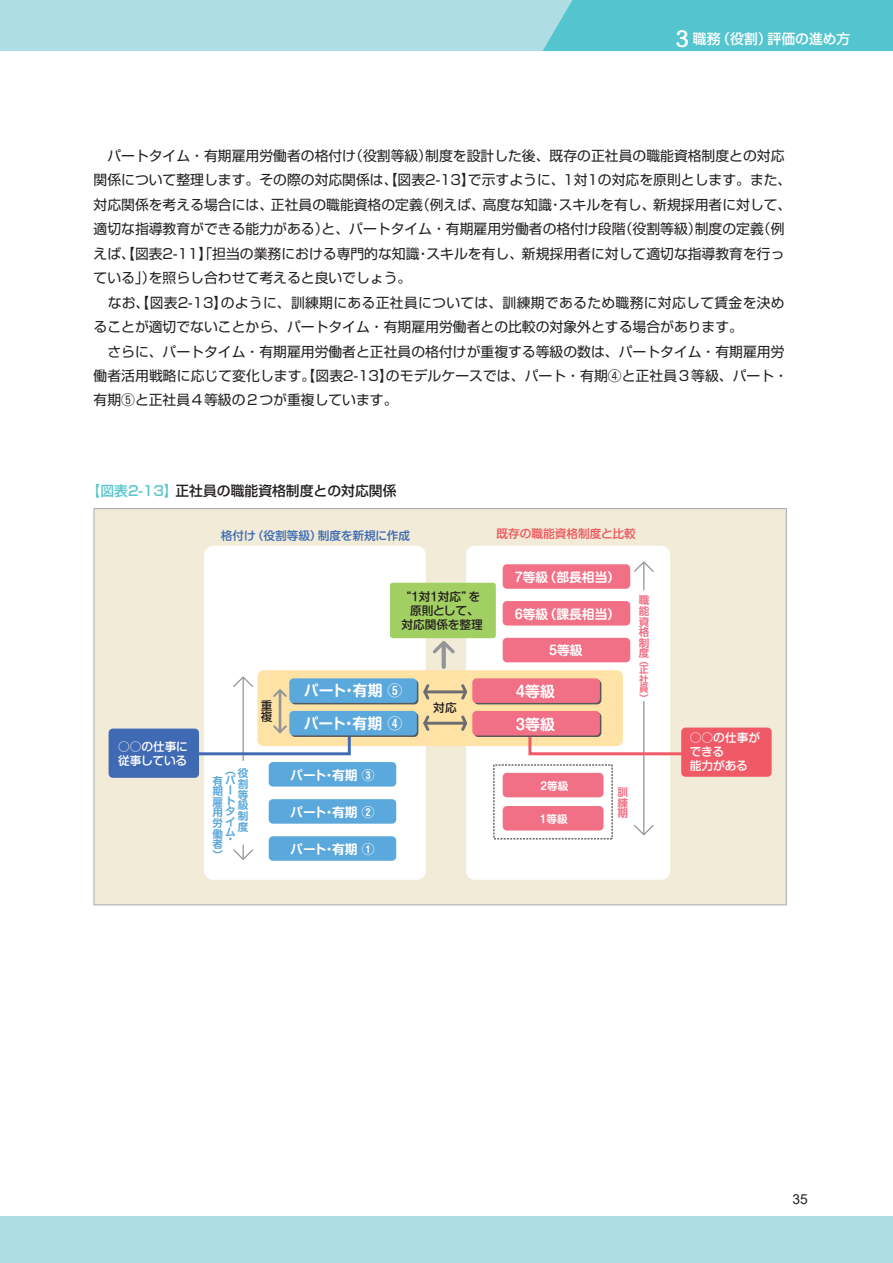
<style>
.page{position:relative;width:893px;height:1263px;background:#fff}
.page>*{position:absolute;margin:0;border:0;box-sizing:border-box;transform-origin:0 0}
.t1{font:700 14.85px "Shin M Go Pro De";color:#fff}
.t2{font:13.8px/24.5px "Shin Go Pro";color:#231f20}
.t3{font:500 13.8px "Shin Go Pro";color:#231f20}
.t4{font:500 13.8px "Shin Go Pro";color:#fff}
.t5{font:13.8px "Arial";color:#231f20}
.t6{font:700 12.75px "Shin M Go Pro De";color:#fff}
.t7{font:500 11.7px/14.1px "Shin M Go Pro";letter-spacing:-.005em;color:#fff}
.t8{font:500 11.7px/14.1px "Shin M Go Pro";color:#231f20;text-align:center}
.t9{font:500 11.7px "Shin M Go Pro";color:#3c6ab3}
.t10{font:500 11.7px "Shin M Go Pro";color:#f0575c}
.t11{font:700 10.65px/10.6px "Shin M Go Pro De";color:#5ba8dc;text-align:justify}
.t12{font:700 10.65px/10.6px "Shin M Go Pro De";color:#f17085;text-align:justify}
.t13{font:700 10.65px "Shin M Go Pro De";color:#fff}
.t14{font:700 9.6px/9.6px "Shin M Go Pro De";color:#f17085;text-align:justify}
.s1{font-family:"Koz Min Pr 6 N";font-weight:400;font-size:21.3px}
.s2{color:#54c5cf}
</style>
<div class="page">
<div style="left:0;top:0;width:893px;height:51px;background:#aedee4"></div>
<div style="left:543px;top:0;width:350px;height:51px;background:#54c5cf"></div>
<div style="left:0;top:1216px;width:893px;height:47px;background:#aedee4"></div>
<div style="left:94px;top:509px;width:692px;height:396px;background:#f1ebd8"></div>
<div style="left:204px;top:546px;width:222px;height:334px;background:#fff;border-radius:9px"></div>
<div style="left:466px;top:546px;width:204px;height:334px;background:#fff;border-radius:9px"></div>
<div style="left:257px;top:670px;width:366px;height:76px;background:#ffe2a5;border-radius:6px"></div>
<div style="left:390px;top:583px;width:106px;height:55px;background:#a2cf62;border-radius:3px"></div>
<hr style="left:442px;top:644px;width:4px;height:23px;background:#939598">
<svg style="left:430px;top:638px;width:28px;height:18px"></svg>
<div style="left:269px;top:762px;width:127px;height:24px;background:#5ba8dc;border-radius:4px"></div>
<div style="left:269px;top:799px;width:127px;height:25px;background:#5ba8dc;border-radius:4px"></div>
<div style="left:269px;top:836px;width:127px;height:25px;background:#5ba8dc;border-radius:4px"></div>
<div style="left:291px;top:680px;width:127px;height:24px;background:#57585a;border-radius:4px"></div>
<div style="left:289px;top:678px;width:128px;height:25px;background:#5ba8dc;border-radius:4px"></div>
<div style="left:503px;top:773px;width:100px;height:24px;background:#f17085;border-radius:4px"></div>
<div style="left:503px;top:806px;width:100px;height:24px;background:#f17085;border-radius:4px"></div>
<hr style="left:425px;top:690px;width:40px;height:3px;background:#6c6d70">
<svg style="left:459px;top:684px;width:9px;height:16px"></svg>
<svg style="left:423px;top:684px;width:9px;height:16px"></svg>
<hr style="left:425px;top:722px;width:40px;height:3px;background:#6c6d70">
<svg style="left:459px;top:715px;width:9px;height:16px"></svg>
<svg style="left:423px;top:715px;width:9px;height:16px"></svg>
<div style="left:503px;top:564px;width:127px;height:25px;background:#f17085;border-radius:4px"></div>
<div style="left:503px;top:601px;width:127px;height:24px;background:#f17085;border-radius:4px"></div>
<div style="left:503px;top:638px;width:127px;height:24px;background:#f17085;border-radius:4px"></div>
<div style="left:474px;top:680px;width:127px;height:24px;background:#57585a;border-radius:4px"></div>
<div style="left:472px;top:678px;width:128px;height:25px;background:#f17085;border-radius:4px"></div>
<svg style="left:634px;top:561px;width:20px;height:29px"></svg>
<hr style="left:643px;top:701px;width:1px;height:134px;background:#939598">
<svg style="left:634px;top:823px;width:20px;height:13px"></svg>
<svg style="left:233px;top:845px;width:20px;height:15px"></svg>
<hr style="left:243px;top:678px;width:1px;height:82px;background:#939598">
<svg style="left:233px;top:676px;width:20px;height:12px"></svg>
<div style="left:681px;top:727px;width:91px;height:50px;background:#f05a67;border-radius:4px"></div>
<div style="left:109px;top:728px;width:90px;height:50px;background:#406ab4;border-radius:4px"></div>
<hr style="left:279px;top:691px;width:2px;height:41px;background:#939598">
<svg style="left:273px;top:689px;width:14px;height:10px"></svg>
<svg style="left:192px;top:723px;width:159px;height:34px"></svg>
<svg style="left:528px;top:731px;width:154px;height:26px"></svg>
<svg style="left:291px;top:712px;width:127px;height:25px"></svg>
<div style="left:289px;top:711px;width:128px;height:24px;background:#5ba8dc;border-radius:4px"></div>
<svg style="left:474px;top:712px;width:127px;height:25px"></svg>
<div style="left:472px;top:711px;width:128px;height:24px;background:#f17085;border-radius:4px"></div>
<p class="t4" style="left:672px;top:27px;width:180px"><span class="s1">３</span>職務（役割）評価の進め方</p>
<p class="t2" style="left:94px;top:142px;width:699px">　パートタイム・有期雇用労働者の格付け（役割等級）制度を設計した後、既存の正社員の職能資格制度との対応関係について整理します。その際の対応関係は、【図表2-13】で示すように、1対1の対応を原則とします。また、対応関係を考える場合には、正社員の職能資格の定義（例えば、高度な知識・スキルを有し、新規採用者に対して、適切な指導教育ができる能力がある）と、パートタイム・有期雇用労働者の格付け段階（役割等級）制度の定義（例えば、【図表2-11】「担当の業務における専門的な知識・スキルを有し、新規採用者に対して適切な指導教育を行っている」）を照らし合わせて考えると良いでしょう。<br>　なお、【図表2-13】のように、訓練期にある正社員については、訓練期であるため職務に対応して賃金を決めることが適切でないことから、パートタイム・有期雇用労働者との比較の対象外とする場合があります。<br>　さらに、パートタイム・有期雇用労働者と正社員の格付けが重複する等級の数は、パートタイム・有期雇用労働者活用戦略に応じて変化します。【図表2-13】のモデルケースでは、パート・有期④と正社員３等級、パート・有期⑤と正社員４等級の２つが重複しています。</p>
<p class="t3" style="left:87px;top:480px;width:311px"><span class="s2">【図表2-13】</span>正社員の職能資格制度との対応関係</p>
<p class="t7" style="left:118px;top:738px;width:71px">○○の仕事に従事している</p>
<p class="t9" style="left:221px;top:526px;width:191px">格付け（役割等級）制度を新規に作成</p>
<p class="t10" style="left:496px;top:524px;width:141px">既存の職能資格制度と比較</p>
<p class="t6" style="left:515px;top:567px;width:107px">7等級（部長相当）</p>
<p class="t6" style="left:515px;top:604px;width:107px">6等級（課長相当）</p>
<p class="t6" style="left:549px;top:640px;width:35px">5等級</p>
<p class="t1" style="left:516px;top:679px;width:41px">4等級</p>
<p class="t8" style="left:400px;top:588px;width:85px">“1対1対応”を原則として、対応関係を整理</p>
<p class="t1" style="left:304px;top:678px;width:100px">パート・有期 ⑤</p>
<p class="t8" style="left:261px;top:698px;width:13px;line-height:11.7px;text-align:left">重複</p>
<p class="t8" style="left:433px;top:699px;width:25px">対応</p>
<p class="t1" style="left:304px;top:711px;width:100px">パート・有期 ④</p>
<p class="t1" style="left:516px;top:712px;width:41px">3等級</p>
<p class="t12" style="left:639px;top:594px;width:12px">職能資格制度</p>
<p class="t14" style="left:639px;top:654px;width:11px">（正社員）</p>
<p class="t11" style="left:238px;top:767px;width:12px">役割等級制度</p>
<p class="t11" style="left:225px;top:763px;width:12px">（</p>
<p class="t11" style="left:212px;top:774px;width:25px">有パ</p>
<p class="t11" style="left:225px;top:783px;width:8px">ー</p>
<p class="t11" style="left:225px;top:794px;width:11px">ト</p>
<p class="t11" style="left:225px;top:805px;width:11px">タ</p>
<p class="t11" style="left:225px;top:815px;width:11px">イ</p>
<p class="t11" style="left:225px;top:825px;width:11px">ム</p>
<p class="t11" style="left:225px;top:833px;width:8px">・</p>
<p class="t11" style="left:212px;top:784px;width:12px">期雇用労働者）</p>
<p class="t6" style="left:290px;top:765px;width:86px">パート・有期 ③</p>
<p class="t6" style="left:290px;top:802px;width:86px">パート・有期 ②</p>
<p class="t6" style="left:290px;top:839px;width:86px">パート・有期 ①</p>
<p class="t13" style="left:540px;top:778px;width:29px">2等級</p>
<p class="t13" style="left:540px;top:810px;width:29px">1等級</p>
<p class="t12" style="left:618px;top:785px;width:12px">訓練期</p>
<p class="t7" style="left:690px;top:729px;width:72px">○○の仕事ができる<br>能力がある</p>
<p class="t5" style="left:792px;top:1190px;width:17px">35</p>
</div>
